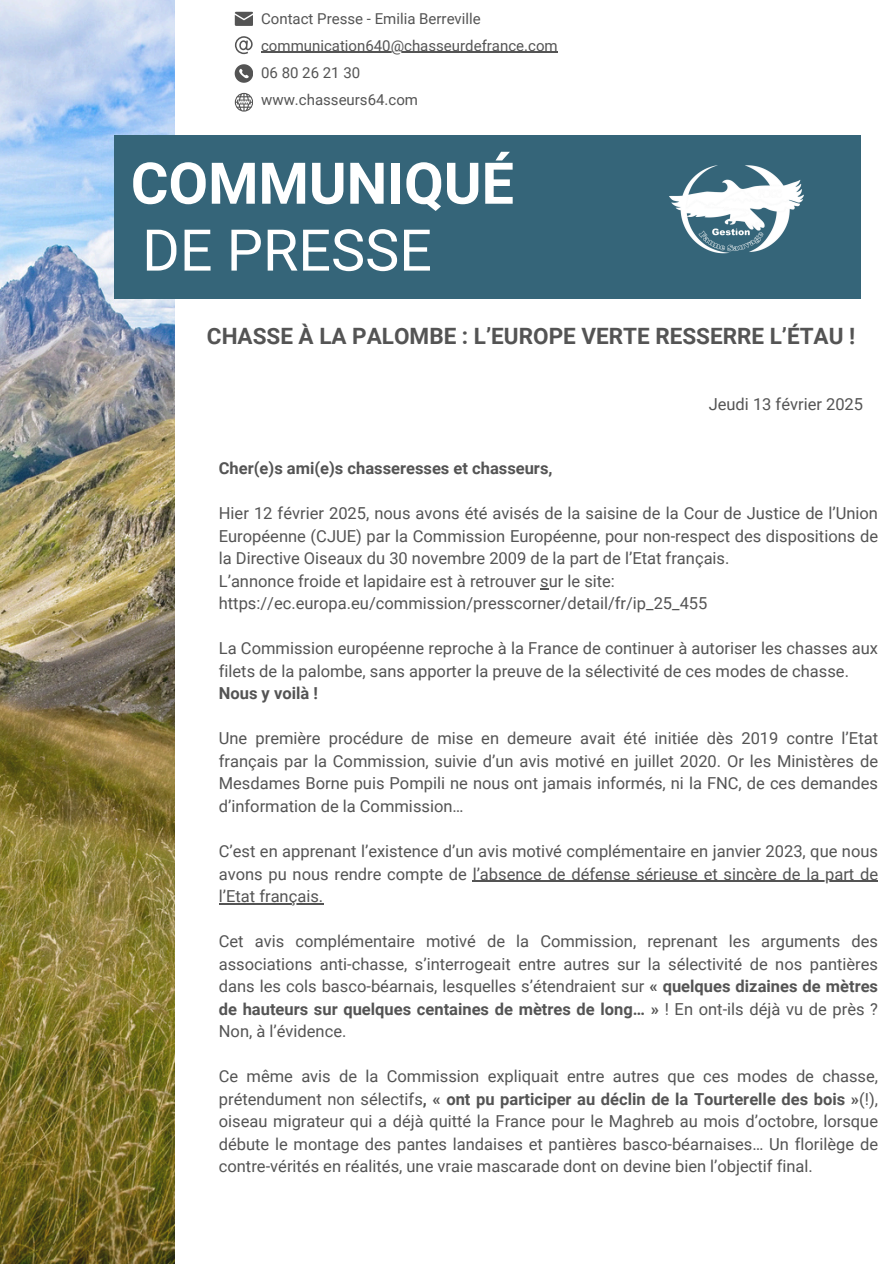
<style>
.page{position:relative;width:894px;height:1264px;background:#fff}
.page>*{position:absolute;margin:0;border:0;box-sizing:border-box;transform-origin:0 0}
.t1{font:700 57.45px "Roboto";color:#fff}
.t2{font:57.45px "Roboto";color:#fff}
.t3{font:700 22.5px "Roboto";color:#545454}
.t4{font:16.5px/22.5px "Roboto";color:#545454;text-align:justify}
.t5{font:700 16.5px/22.5px "Roboto";color:#545454}
.t6{font:15px "Roboto";color:#545454}
.s1{font-weight:700}
.s2{font-weight:400}
</style>
<div class="page">
<img style="left:0;top:0;width:174px;height:1263px">
<div style="left:114px;top:135px;width:746px;height:164px;background:#356579"></div>
<img style="left:669px;top:165px;width:134px;height:89px">
<svg style="left:235px;top:93px;width:18px;height:19px"></svg>
<svg style="left:235px;top:12px;width:18px;height:14px"></svg>
<svg style="left:235px;top:36px;width:18px;height:18px"></svg>
<svg style="left:234px;top:64px;width:18px;height:18px"></svg>
<hr style="left:261px;top:52px;width:296px;height:1px;background:#545454">
<hr style="left:472px;top:880px;width:405px;height:1px;background:#545454">
<hr style="left:219px;top:903px;width:104px;height:1px;background:#545454">
<p class="t6" style="left:261px;top:10px;width:221px">Contact Presse - Emilia Berreville</p>
<p class="t6" style="left:261px;top:37px;width:298px">communication640@chasseurdefrance.com</p>
<p class="t6" style="left:261px;top:64px;width:101px">06 80 26 21 30</p>
<p class="t6" style="left:261px;top:91px;width:158px">www.chasseurs64.com</p>
<p class="t1" style="left:131px;top:150px;width:384px">COMMUNIQUÉ</p>
<p class="t2" style="left:142px;top:217px;width:291px">DE PRESSE</p>
<p class="t3" style="left:207px;top:323px;width:649px">CHASSE À LA PALOMBE : L’EUROPE VERTE RESSERRE L’ÉTAU !</p>
<p class="t4" style="left:708px;top:393px;width:156px">Jeudi 13 février 2025</p>
<p class="t5" style="left:219px;top:457px;width:335px">Cher(e)s ami(e)s chasseresses et chasseurs,</p>
<p class="t4" style="left:219px;top:502px;width:660px">Hier 12 février 2025, nous avons été avisés de la saisine de la Cour de Justice de l’Union Européenne (CJUE) par la Commission Européenne, pour non-respect des dispositions de la Directive Oiseaux du 30 novembre 2009 de la part de l’Etat français.</p>
<p class="t4" style="left:219px;top:570px;width:490px">L’annonce froide et lapidaire est à retrouver sur le site: https://ec.europa.eu/commission/presscorner/detail/fr/ip_25_455</p>
<h2 class="t4" style="left:219px;top:637px;width:660px">La Commission européenne reproche à la France de continuer à autoriser les chasses aux filets de la palombe, sans apporter la preuve de la sélectivité de ces modes de chasse.</h2>
<p class="t5" style="left:219px;top:682px;width:100px">Nous y voilà !</p>
<p class="t4" style="left:219px;top:727px;width:660px">Une première procédure de mise en demeure avait été initiée dès 2019 contre l’Etat français par la Commission, suivie d’un avis motivé en juillet 2020. Or les Ministères de Mesdames Borne puis Pompili ne nous ont jamais informés, ni la FNC, de ces demandes d’information de la Commission…</p>
<h4 class="t4" style="left:219px;top:840px;width:660px">C’est en apprenant l’existence d’un avis motivé complémentaire en janvier 2023, que nous avons pu nous rendre compte de l’absence de défense sérieuse et sincère de la part de</h4>
<p class="t4" style="left:219px;top:885px;width:106px">l’Etat français.</p>
<p class="t4" style="left:219px;top:930px;width:660px">Cet avis complémentaire motivé de la Commission, reprenant les arguments des associations anti-chasse, s’interrogeait entre autres sur la sélectivité de nos pantières dans les cols basco-béarnais, lesquelles s’étendraient sur <span class="s1">« quelques dizaines de mètres</span></p>
<p class="t5" style="left:219px;top:997px;width:660px">de hauteurs sur quelques centaines de mètres de long… » <span class="s2">! En ont-ils déjà vu de près ?<br>Non, à l’évidence.</span></p>
<p class="t4" style="left:219px;top:1065px;width:660px">Ce même avis de la Commission expliquait entre autres que ces modes de chasse, prétendument non sélectifs<span class="s1">, « ont pu participer au déclin de la Tourterelle des bois »</span>(!),</p>
<p class="t4" style="left:219px;top:1110px;width:660px">oiseau migrateur qui a déjà quitté la France pour le Maghreb au mois d’octobre, lorsque débute le montage des pantes landaises et pantières basco-béarnaises… Un florilège de contre-vérités en réalités, une vraie mascarade dont on devine bien l’objectif final.</p>
</div>
